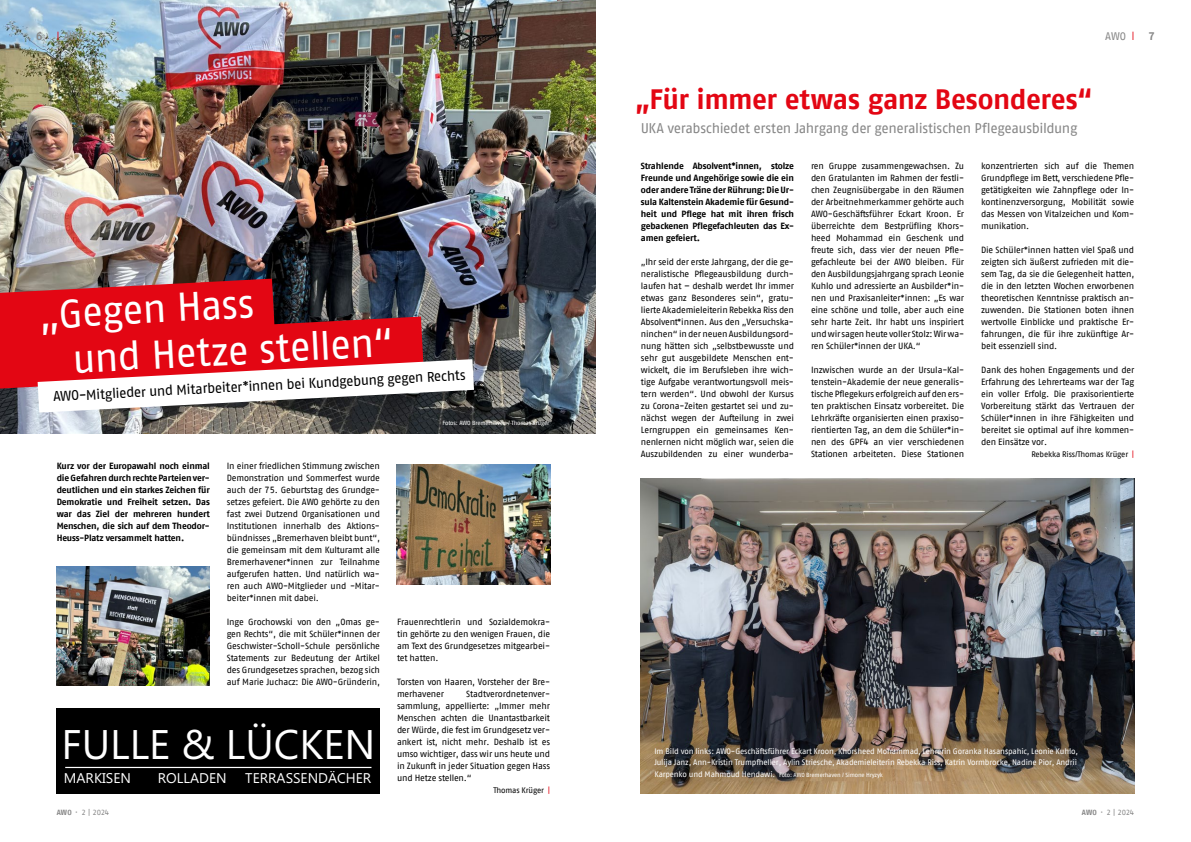
<style>
.page{position:relative;width:1191px;height:842px;background:#fff}
.page>*{position:absolute;margin:0;border:0;box-sizing:border-box;transform-origin:0 0}
.t1{font:41.9px "Ebrima";color:#fff}
.t2{font:40px/46px "AWO Fago Office";color:#fff}
.t3{font:700 28px "AWO Fago Office";letter-spacing:-.015em;color:#e30613}
.t4{font:14.1px "Ebrima";color:#fff}
.t5{font:14px "AWO Fago Office";letter-spacing:-.03em;color:#878787}
.t6{font:14px "AWO Fago Office";color:#000}
.t7{font:13.9px "Ebrima";color:#fff}
.t8{font:11px "AWO Fago Office";color:#878787}
.t9{font:700 11px "AWO Fago Office";color:#878787}
.t10{font:9px/12px "AWO Fago Office";letter-spacing:-.015em;color:#000;text-align:justify}
.t11{font:700 9px/12px "AWO Fago Office";letter-spacing:-.015em;color:#000;text-align:justify}
.t12{font:8px/11px "AWO Fago Office";letter-spacing:-.015em;color:#fff}
.t13{font:8px "AWO Fago Office";letter-spacing:-.015em;color:#000}
.t14{font:7.5px "AWO Fago Office";letter-spacing:-.035em;color:#878787}
.t15{font:6px "AWO Fago Office";letter-spacing:-.015em;color:#fff}
.s1{font-size:9px;color:#e30613}
.s2{font-weight:700}
.s3{color:#e30613}
.s4{font-size:8px}
</style>
<div class="page">
<img style="left:0;top:0;width:595px;height:433px">
<img style="left:641px;top:478px;width:493px;height:316px">
<img style="left:397px;top:465px;width:153px;height:119px">
<img style="left:57px;top:566px;width:153px;height:119px">
<svg style="left:0;top:279px;width:474px;height:134px"></svg>
<div style="left:57px;top:709px;width:323px;height:85px;background:#000"></div>
<hr style="left:65px;top:767px;width:306px;height:1px;background:#fff">
<p class="t9" style="left:36px;top:29px;width:8px">6</p>
<p class="t8" style="left:57px;top:30px;width:29px"><span class="s1">|</span> AWO</p>
<h2 class="t2" style="left:69px;top:290px;width:324px;text-indent:-31px;rotate:-3deg">„Gegen Hass<br>und Hetze stellen“</h2>
<h3 class="t6" style="left:53px;top:388px;width:415px;rotate:-3deg">AWO-Mitglieder und Mitarbeiter*innen bei Kundgebung gegen Rechts</h3>
<p class="t15" style="left:442px;top:420px;width:108px">Fotos: AWO Bremerhaven / Thomas Krüger</p>
<p class="t11" style="left:57px;top:460px;width:155px">Kurz vor der Europawahl noch einmal die Gefahren durch rechte Parteien ver&shy;deutlichen und ein starkes Zeichen für Demokratie und Freiheit setzen. Das war das Ziel der mehreren hundert Menschen, die sich auf dem Theodor-Heuss-Platz versammelt hatten.</p>
<p class="t10" style="left:227px;top:460px;width:155px">In einer friedlichen Stimmung zwischen Demonstration und Sommerfest wurde auch der 75. Geburtstag des Grundge&shy;setzes gefeiert. Die AWO gehörte zu den fast zwei Dutzend Organisationen und Institutionen innerhalb des Aktions&shy;bündnisses „Bremerhaven bleibt bunt“, die gemeinsam mit dem Kulturamt alle Bremerhavener*innen zur Teilnahme aufgerufen hatten. Und natürlich wa&shy;ren auch AWO-Mitglieder und -Mitar&shy;beiter*innen mit dabei.</p>
<p class="t10" style="left:227px;top:616px;width:155px">Inge Grochowski von den „Omas ge&shy;gen Rechts“, die mit Schüler*innen der Geschwister-Scholl-Schule persönliche Statements zur Bedeutung der Artikel des Grundgesetzes sprachen, bezog sich auf Marie Juchacz: Die AWO-Gründerin,</p>
<h1 class="t1" style="left:62px;top:718px;width:319px">FULLE &amp; LÜCKEN</h1>
<h3 class="t4" style="left:64px;top:768px;width:69px">MARKISEN</h3>
<h3 class="t7" style="left:156px;top:764px;width:69px">ROLLADEN</h3>
<h3 class="t7" style="left:242px;top:764px;width:126px">TERRASSENDÄCHER</h3>
<h3 class="t7" style="left:63px;top:764px;width:68px">MARKISEN</h3>
<h3 class="t4" style="left:158px;top:768px;width:70px">ROLLADEN</h3>
<h3 class="t4" style="left:245px;top:768px;width:127px">TERRASSENDÄCHER</h3>
<p class="t14" style="left:57px;top:808px;width:54px"><span class="s2">AWO</span> · 2 | 2024</p>
<p class="t10" style="left:397px;top:616px;width:155px">Frauenrechtlerin und Sozialdemokra&shy;tin gehörte zu den wenigen Frauen, die am Text des Grundgesetzes mitgearbei&shy;tet hatten.</p>
<p class="t10" style="left:397px;top:676px;width:155px">Torsten von Haaren, Vorsteher der Bre&shy;merhavener</p>
<p class="t10" style="left:397px;top:688px;width:155px;text-indent:69px">Stadtverordnetenver&shy;sammlung, appellierte: „Immer mehr Menschen achten die Unantastbarkeit der Würde, die fest im Grundgesetz ver&shy;ankert ist, nicht mehr. Deshalb ist es umso wichtiger, dass wir uns heute und in Zukunft in jeder Situation gegen Hass und Hetze stellen.“</p>
<p class="t13" style="left:493px;top:786px;width:58px">Thomas Krüger <span class="s3">|</span></p>
<p class="t8" style="left:1105px;top:30px;width:31px">AWO <span class="s1">|</span></p>
<p class="t9" style="left:1148px;top:29px;width:8px">7</p>
<h3 class="t3" style="left:635px;top:83px;width:459px">„Für immer etwas ganz Besonderes“</h3>
<h3 class="t5" style="left:640px;top:120px;width:438px">UKA verabschiedet ersten Jahrgang der generalistischen Pflegeausbildung</h3>
<p class="t11" style="left:641px;top:160px;width:155px">Strahlende Absolvent*innen, stolze Freunde und Angehörige sowie die ein oder andere Träne der Rührung: Die Ur&shy;sula Kaltenstein Akademie für Gesund&shy;heit und Pflege hat mit ihren frisch gebackenen Pflegefachleuten das Ex&shy;amen gefeiert.</p>
<p class="t10" style="left:641px;top:256px;width:155px">„Ihr seid der erste Jahrgang, der die ge&shy;neralistische Pflegeausbildung durch&shy;laufen hat – deshalb werdet Ihr immer etwas ganz Besonderes sein“, gratu&shy;lierte Akademieleiterin Rebekka Riss den Absolvent*innen. Aus den „Versuchska&shy;ninchen“ in der neuen Ausbildungsord&shy;nung hätten sich „selbstbewusste und sehr gut ausgebildete Menschen ent&shy;wickelt, die im Berufsleben ihre wich&shy;tige Aufgabe verantwortungsvoll meis&shy;tern werden“. Und obwohl der Kursus zu Corona-Zeiten gestartet sei und zu&shy;nächst wegen der Aufteilung in zwei Lerngruppen ein gemeinsames Ken&shy;nenlernen nicht möglich war, seien die Auszubildenden zu einer wunderba-</p>
<p class="t10" style="left:811px;top:160px;width:155px">ren Gruppe zusammengewachsen. Zu den Gratulanten im Rahmen der festli&shy;chen Zeugnisübergabe in den Räumen der Arbeitnehmerkammer gehörte auch AWO-Geschäftsführer Eckart Kroon. Er überreichte dem Bestprüfling Khors&shy;heed Mohammad ein Geschenk und freute sich, dass vier der neuen Pfle&shy;gefachleute bei der AWO bleiben. Für den Ausbildungsjahrgang sprach Leonie Kuhlo und adressierte an Ausbilder*in&shy;nen und Praxisanleiter*innen: „Es war eine schöne und tolle, aber auch eine sehr harte Zeit. Ihr habt uns inspiriert und wir sagen heute voller Stolz: Wir wa&shy;ren Schüler*innen der UKA.“</p>
<p class="t10" style="left:811px;top:364px;width:155px">Inzwischen wurde an der Ursula-Kal&shy;tenstein-Akademie der neue generalis&shy;tische Pflegekurs erfolgreich auf den ers&shy;ten praktischen Einsatz vorbereitet. Die Lehrkräfte organisierten einen praxiso&shy;rientierten Tag, an dem die Schüler*in&shy;nen des GPF4 an vier verschiedenen Stationen arbeiteten. Diese Stationen</p>
<p class="t10" style="left:981px;top:160px;width:155px">konzentrierten sich auf die Themen Grundpflege im Bett, verschiedene Pfle&shy;getätigkeiten wie Zahnpflege oder In&shy;kontinenzversorgung, Mobilität sowie das Messen von Vitalzeichen und Kom&shy;munikation.</p>
<p class="t10" style="left:981px;top:244px;width:155px">Die Schüler*innen hatten viel Spaß und zeigten sich äußerst zufrieden mit die&shy;sem Tag, da sie die Gelegenheit hatten, die in den letzten Wochen erworbenen theoretischen Kenntnisse praktisch an&shy;zuwenden. Die Stationen boten ihnen wertvolle Einblicke und praktische Er&shy;fahrungen, die für ihre zukünftige Ar&shy;beit essenziell sind.</p>
<p class="t10" style="left:981px;top:364px;width:155px">Dank des hohen Engagements und der Erfahrung des Lehrerteams war der Tag ein voller Erfolg. Die praxisorientierte Vorbereitung stärkt das Vertrauen der Schüler*innen in ihre Fähigkeiten und bereitet sie optimal auf ihre kommen&shy;den Einsätze vor.</p>
<p class="t13" style="left:1031px;top:450px;width:104px">Rebekka Riss/Thomas Krüger <span class="s3">|</span></p>
<p class="t12" style="left:654px;top:746px;width:425px">Im Bild von links: AWO-Geschäftsführer Eckart Kroon, Khorsheed Mohammad, Lehrerin Goranka Hasanspahic, Leonie Kuhlo,<br>Julija Janz, Ann-Kristin Trumpfheller, Aylin Striesche, Akademieleiterin Rebekka Riss, Katrin Vormbrocke, Nadine Pior, Andrii</p>
<p class="t15" style="left:654px;top:772px;width:230px"><span class="s4">Karpenko und Mahmoud Hendawi.</span> Foto: AWO Bremerhaven / Simone Hryzyk</p>
<p class="t14" style="left:1081px;top:808px;width:54px"><span class="s2">AWO</span> · 2 | 2024</p>
</div>
